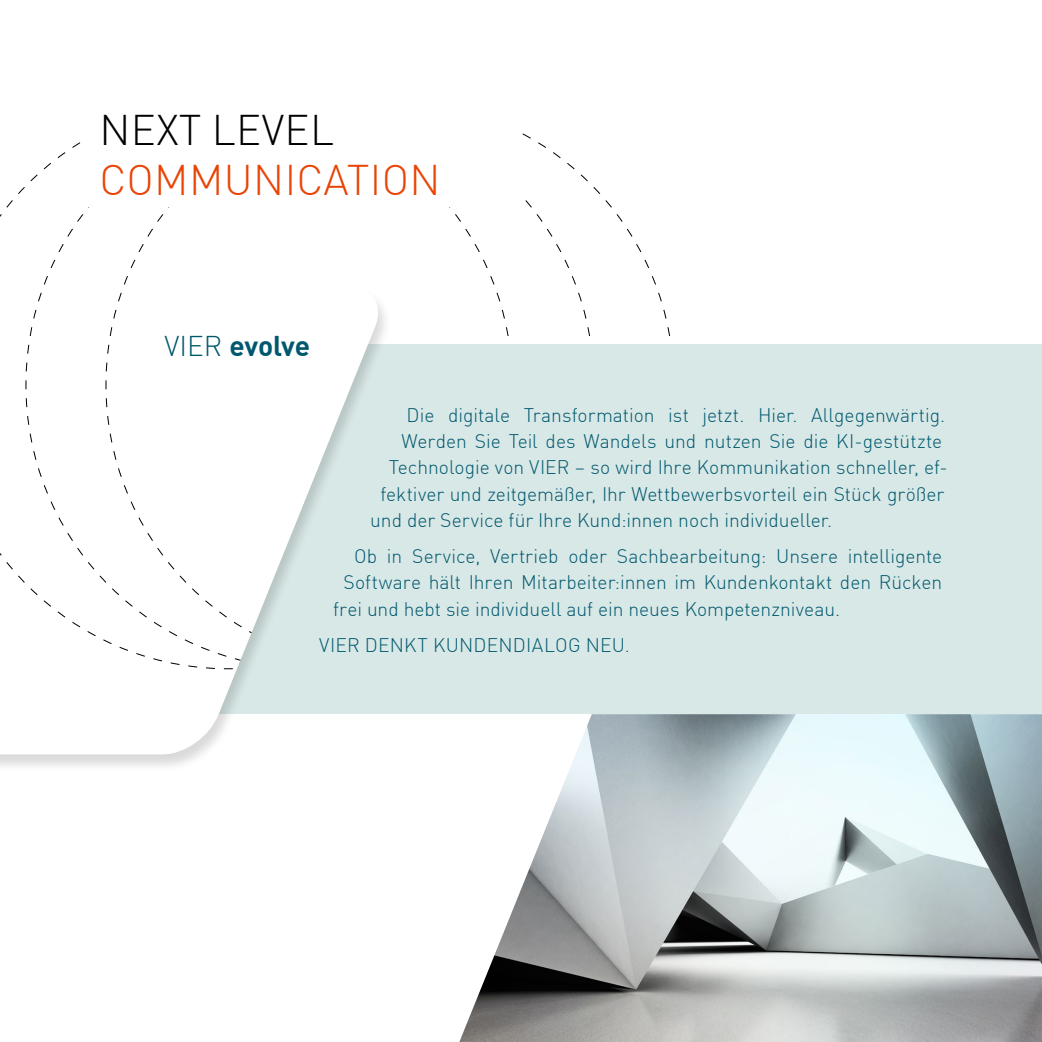
<style>
.page{position:relative;width:1042px;height:1042px;background:#fff}
.page>*{position:absolute;margin:0;border:0;box-sizing:border-box;transform-origin:0 0}
.t1{font:300 42px "DINOT";letter-spacing:.01em;color:#e84406}
.t2{font:300 42px "DINOT";letter-spacing:.01em;color:#000}
.t3{font:700 28px "DINOT";letter-spacing:-.01em;color:#00586e}
.t4{font:300 19.25px "DINOT";color:#00586e}
.s1{font-weight:300}
</style>
<div class="page">
<div style="left:0;top:345px;width:1042px;height:369px;background:#d8e8e6"></div>
<div style="left:0;top:287px;width:391px;height:486px;background:#000;opacity:.15"></div>
<svg style="left:0;top:288px;width:391px;height:466px;fill:#fff"></svg>
<svg style="left:0;top:288px;width:384px;height:381px"></svg>
<img style="left:459px;top:714px;width:583px;height:328px">
<h1 class="t2" style="left:99px;top:98px;width:236px">NEXT LEVEL</h1>
<h1 class="t1" style="left:99px;top:148px;width:343px">COMMUNICATION</h1>
<h2 class="t3" style="left:164px;top:323px;width:147px"><span class="s1">VIER</span> evolve</h2>
<p class="t4" style="left:407px;top:400px;width:540px">Die digitale Transformation ist jetzt. Hier. Allgegenwärtig.</p>
<p class="t4" style="left:401px;top:427px;width:542px">Werden Sie Teil des Wandels und nutzen Sie die KI-gestützte</p>
<p class="t4" style="left:389px;top:453px;width:560px">Technologie von VIER – so wird Ihre Kommunikation schneller, ef-</p>
<p class="t4" style="left:380px;top:479px;width:565px">fektiver und zeitgemäßer, Ihr Wettbewerbsvorteil ein Stück größer</p>
<p class="t4" style="left:370px;top:505px;width:463px">und der Service für Ihre Kund:innen noch individueller.</p>
<p class="t4" style="left:354px;top:541px;width:589px">Ob in Service, Vertrieb oder Sachbearbeitung: Unsere intelligente</p>
<p class="t4" style="left:344px;top:568px;width:600px">Software hält Ihren Mitarbeiter:innen im Kundenkontakt den Rücken</p>
<p class="t4" style="left:333px;top:594px;width:508px">frei und hebt sie individuell auf ein neues Kompetenzniveau.</p>
<p class="t4" style="left:319px;top:630px;width:312px">VIER DENKT KUNDENDIALOG NEU.</p>
</div>
